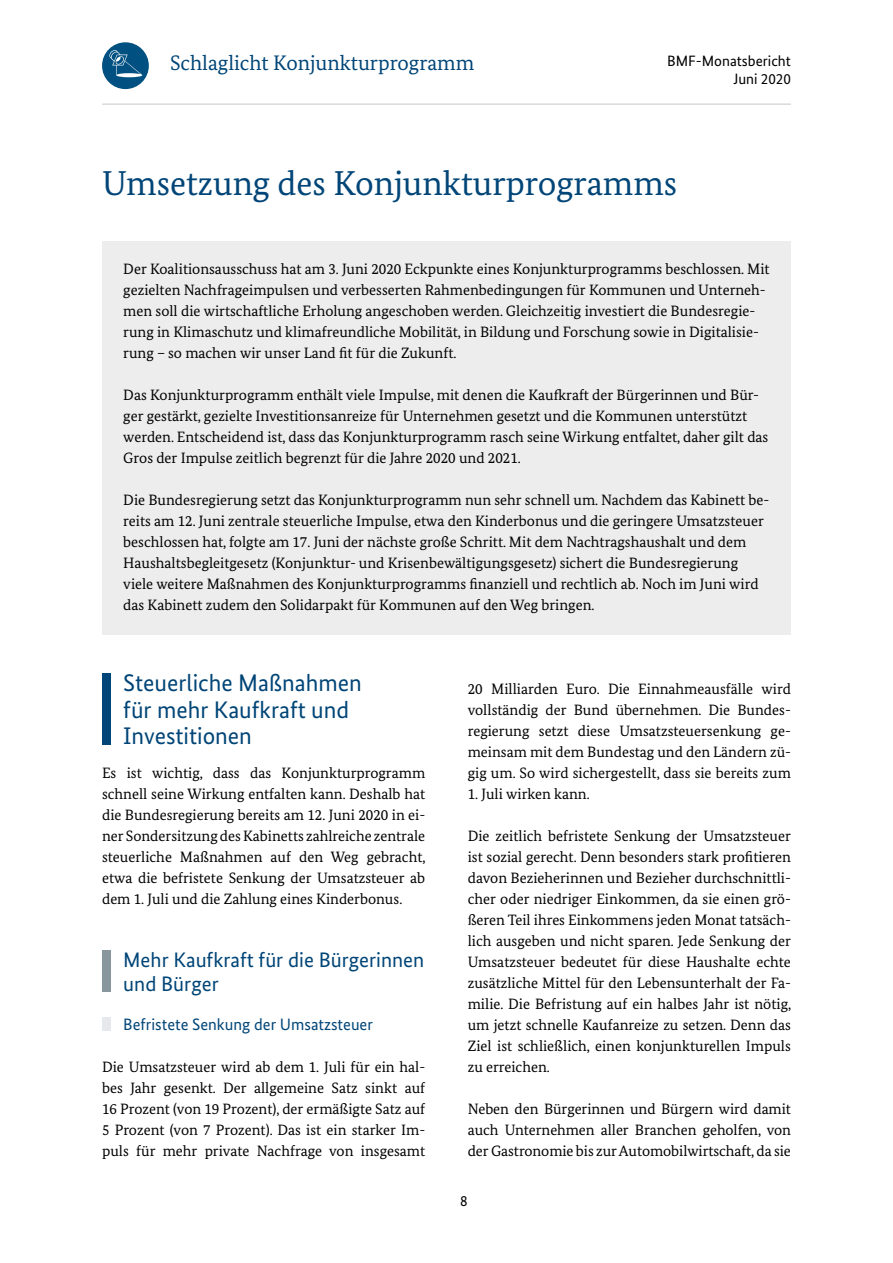
<style>
.page{position:relative;width:893px;height:1263px;background:#fff}
.page>*{position:absolute;margin:0;border:0;box-sizing:border-box;transform-origin:0 0}
.Überschrift_erste_Eb{font:34.5px "Bundes Serif";color:#004577}
.Überschrift_zweite_E{font:24px/26.2px "Bundes Sans";color:#004577}
.Überschrift_dritte_E{font:21px/24px "Bundes Sans";color:#004577}
.t1{font:21px "Bundes Serif";color:#004577}
.Überschrift_vierte_E{font:16.5px "Bundes Sans";color:#004577}
.Zweispaltiger_Fließt{font:15px/21px "Bundes Serif";color:#000;text-align:justify}
.Fließtext_grauer_Kas{font:15px/21px "Bundes Serif";color:#000}
.t2{font:15px/18px "Bundes Sans";color:#000;text-align:right}
</style>
<div class="page">
<hr style="left:102px;top:103px;width:689px;height:2px;background:#dadada">
<div style="left:102px;top:42px;width:47px;height:47px;background:#005081;border-radius:50%"></div>
<svg style="left:109px;top:50px;width:33px;height:27px"></svg>
<div style="left:102px;top:241px;width:689px;height:141px;background:#ededed"></div>
<div style="left:102px;top:367px;width:689px;height:120px;background:#ededed"></div>
<div style="left:102px;top:472px;width:689px;height:162px;background:#ededed"></div>
<div style="left:102px;top:673px;width:9px;height:72px;background:#004577"></div>
<div style="left:102px;top:950px;width:9px;height:42px;background:#88969e"></div>
<div style="left:102px;top:1017px;width:9px;height:14px;background:#e5e9eb"></div>
<h3 class="t1" style="left:170px;top:50px;width:306px">Schlaglicht Konjunkturprogramm</h3>
<p class="t2" style="left:667px;top:51px;width:125px">BMF-Monatsbericht<br>Juni 2020</p>
<h2 class="Überschrift_erste_Eb" style="left:102px;top:163px;width:576px">Umsetzung des Konjunkturprogramms</h2>
<p class="Fließtext_grauer_Kas" style="left:123px;top:258px;width:648px">Der Koalitionsausschuss hat am 3. Juni 2020 Eckpunkte eines Konjunkturprogramms beschlossen. Mit gezielten Nachfrageimpulsen und verbesserten Rahmenbedingungen für Kommunen und Unterneh&shy;men soll die wirtschaftliche Erholung angeschoben werden. Gleichzeitig investiert die Bundesregie&shy;rung in Klimaschutz und klimafreundliche Mobilität, in Bildung und Forschung sowie in Digitalisie&shy;rung – so machen wir unser Land fit für die Zukunft.</p>
<p class="Fließtext_grauer_Kas" style="left:123px;top:384px;width:647px">Das Konjunkturprogramm enthält viele Impulse, mit denen die Kaufkraft der Bürgerinnen und Bür&shy;ger gestärkt, gezielte Investitionsanreize für Unternehmen gesetzt und die Kommunen unterstützt werden. Entscheidend ist, dass das Konjunkturprogramm rasch seine Wirkung entfaltet, daher gilt das Gros der Impulse zeitlich begrenzt für die Jahre 2020 und 2021.</p>
<p class="Fließtext_grauer_Kas" style="left:123px;top:489px;width:648px">Die Bundesregierung setzt das Konjunkturprogramm nun sehr schnell um. Nachdem das Kabinett be&shy;reits am 12. Juni zentrale steuerliche Impulse, etwa den Kinderbonus und die geringere Umsatzsteuer beschlossen hat, folgte am 17. Juni der nächste große Schritt. Mit dem Nachtragshaushalt und dem Haushaltsbegleitgesetz (Konjunktur- und Krisenbewältigungsgesetz) sichert die Bundesregierung viele weitere Maßnahmen des Konjunkturprogramms finanziell und rechtlich ab. Noch im Juni wird das Kabinett zudem den Solidarpakt für Kommunen auf den Weg bringen.</p>
<h3 class="Überschrift_zweite_E" style="left:123px;top:670px;width:240px">Steuerliche Maßnahmen für mehr Kaufkraft und<br>Investitionen</h3>
<p class="Zweispaltiger_Fließt" style="left:102px;top:762px;width:325px">Es ist wichtig, dass das Konjunkturprogramm schnell seine Wirkung entfalten kann. Deshalb hat die Bundesregierung bereits am 12. Juni 2020 in ei&shy;ner Sondersitzung des Kabinetts zahlreiche zentrale steuerliche Maßnahmen auf den Weg gebracht, etwa die befristete Senkung der Umsatzsteuer ab dem 1. Juli und die Zahlung eines Kinderbonus.</p>
<h4 class="Überschrift_dritte_E" style="left:123px;top:947px;width:302px">Mehr Kaufkraft für die Bürgerinnen und Bürger</h4>
<h5 class="Überschrift_vierte_E" style="left:123px;top:1014px;width:251px">Befristete Senkung der Umsatzsteuer</h5>
<p class="Zweispaltiger_Fließt" style="left:102px;top:1056px;width:325px">Die Umsatzsteuer wird ab dem 1. Juli für ein hal&shy;bes Jahr gesenkt. Der allgemeine Satz sinkt auf 16 Prozent (von 19 Prozent), der ermäßigte Satz auf 5 Prozent (von 7 Prozent). Das ist ein starker Im&shy;puls für mehr private Nachfrage von insgesamt</p>
<p class="Zweispaltiger_Fließt" style="left:468px;top:678px;width:325px">20 Milliarden Euro. Die Einnahmeausfälle wird vollständig der Bund übernehmen. Die Bundes&shy;regierung setzt diese Umsatzsteuersenkung ge&shy;meinsam mit dem Bundestag und den Ländern zü&shy;gig um. So wird sichergestellt, dass sie bereits zum</p>
<p class="Zweispaltiger_Fließt" style="left:468px;top:783px;width:123px">1. Juli wirken kann.</p>
<p class="Zweispaltiger_Fließt" style="left:468px;top:825px;width:325px">Die zeitlich befristete Senkung der Umsatzsteuer ist sozial gerecht. Denn besonders stark profitieren davon Bezieherinnen und Bezieher durchschnittli&shy;cher oder niedriger Einkommen, da sie einen grö&shy;ßeren Teil ihres Einkommens jeden Monat tatsäch&shy;lich ausgeben und nicht sparen. Jede Senkung der Umsatzsteuer bedeutet für diese Haushalte echte zusätzliche Mittel für den Lebensunterhalt der Fa&shy;milie. Die Befristung auf ein halbes Jahr ist nötig, um jetzt schnelle Kaufanreize zu setzen. Denn das Ziel ist schließlich, einen konjunkturellen Impuls zu erreichen.</p>
<p class="Zweispaltiger_Fließt" style="left:468px;top:1098px;width:325px">Neben den Bürgerinnen und Bürgern wird damit auch Unternehmen aller Branchen geholfen, von der Gastronomie bis zur Automobilwirtschaft, da sie</p>
<p class="t2" style="left:460px;top:1192px;width:9px">8</p>
</div>
